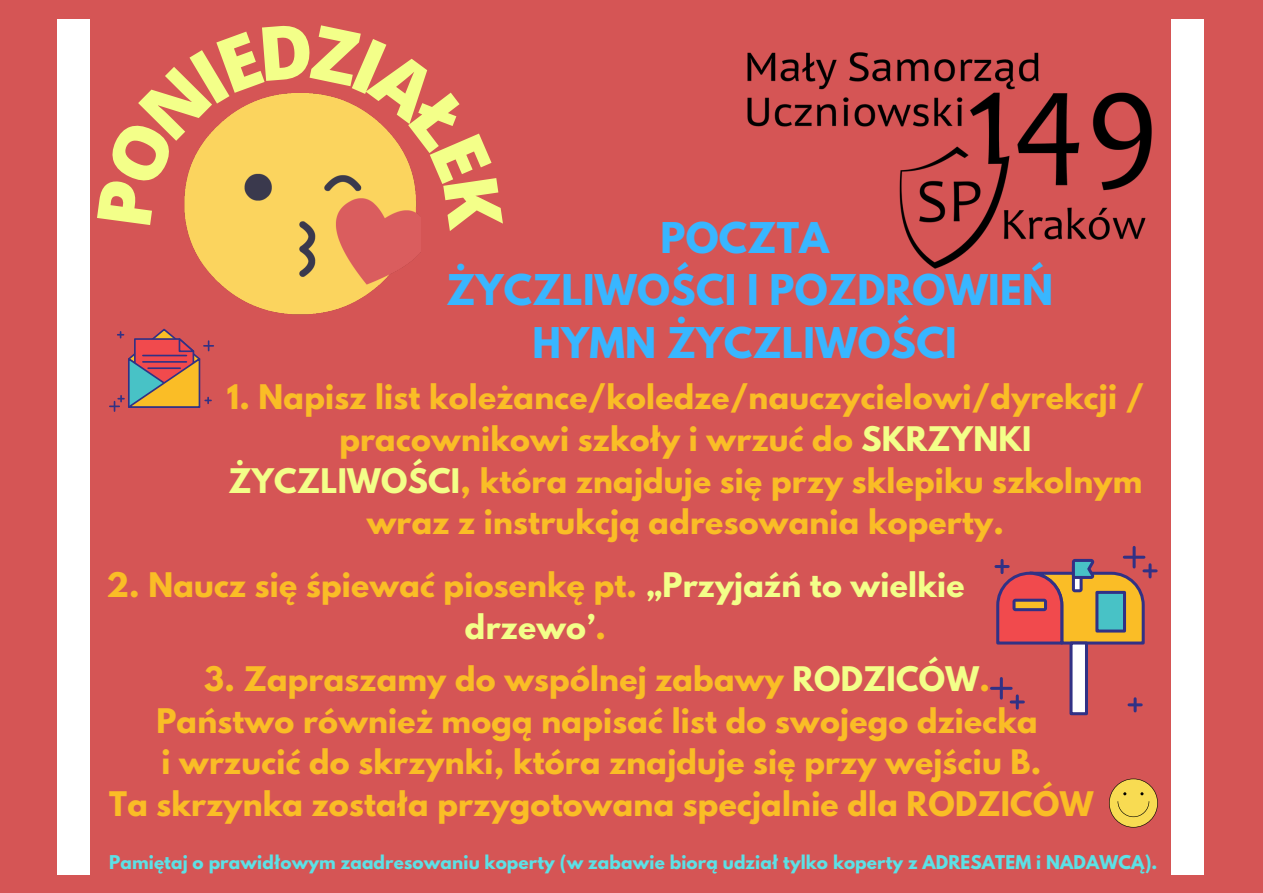
<style>
.page{position:relative;width:1263px;height:893px;background:#d55555}
.page>*{position:absolute;margin:0;border:0;box-sizing:border-box;transform-origin:0 0}
.t1{font:700 37.5px "League Spartan";letter-spacing:.01em;color:#38b6ff}
.t2{font:700 30px/41.6px "League Spartan";letter-spacing:.01em;color:#fabd26;text-align:center}
.t3{font:700 16.8px "League Spartan";letter-spacing:.01em;color:#5ce1e6}
.s1{color:#f3ff89}
</style>
<div class="page">
<div style="left:1172px;top:20px;width:32px;height:854px;background:#fff"></div>
<div style="left:57px;top:20px;width:32px;height:854px;background:#fff"></div>
<svg style="left:110px;top:329px;width:103px;height:82px"></svg>
<div style="left:1071px;top:643px;width:15px;height:70px;background:#fff"></div>
<div style="left:1069px;top:641px;width:19px;height:74px;border:3px solid #313185"></div>
<svg style="left:1011px;top:696px;width:12px;height:12px"></svg>
<hr style="left:991px;top:687px;width:20px;height:3px;background:#313185">
<hr style="left:1000px;top:678px;width:3px;height:20px;background:#313185">
<hr style="left:1124px;top:556px;width:20px;height:3px;background:#313185">
<hr style="left:1132px;top:547px;width:3px;height:20px;background:#313185">
<svg style="left:995px;top:559px;width:161px;height:87px"></svg>
<svg style="left:1129px;top:699px;width:12px;height:12px"></svg>
<img style="left:747px;top:19px;width:457px;height:341px">
<img style="left:187px;top:231px;width:227px;height:84px">
<svg style="left:1109px;top:778px;width:49px;height:49px"></svg>
<svg style="left:184px;top:93px;width:234px;height:138px"></svg>
<p class="t1" style="left:660px;top:219px;width:170px">POCZTA</p>
<p class="t1" style="left:447px;top:271px;width:608px">ŻYCZLIWOŚCI I POZDROWIEŃ</p>
<p class="t1" style="left:532px;top:324px;width:426px">HYMN ŻYCZLIWOŚCI</p>
<p class="t2" style="left:227px;top:380px;width:919px">1. Napisz list koleżance/koledze/nauczycielowi/dyrekcji / pracownikowi szkoły i wrzuć do <span class="s1">SKRZYNKI ŻYCZLIWOŚCI</span>, która znajduje się przy sklepiku szkolnym wraz z instrukcją adresowania koperty.</p>
<p class="t2" style="left:106px;top:568px;width:859px">2. Naucz się śpiewać piosenkę pt. <span class="s1">„Przyjaźń to wielkie drzewo’</span>.</p>
<p class="t2" style="left:204px;top:662px;width:787px">3. Zapraszamy do wspólnej zabawy <span class="s1">RODZICÓW</span>.</p>
<p class="t2" style="left:156px;top:703px;width:883px">Państwo również mogą napisać list do swojego dziecka</p>
<p class="t2" style="left:161px;top:745px;width:881px">i wrzucić do skrzynki, która znajduje się przy wejściu B.</p>
<p class="t2" style="left:109px;top:787px;width:985px">Ta skrzynka została przygotowana specjalnie dla RODZICÓW</p>
<p class="t3" style="left:109px;top:853px;width:1050px">Pamiętaj o prawidłowym zaadresowaniu koperty (w zabawie biorą udział tylko koperty z ADRESATEM i NADAWCĄ).</p>
</div>
